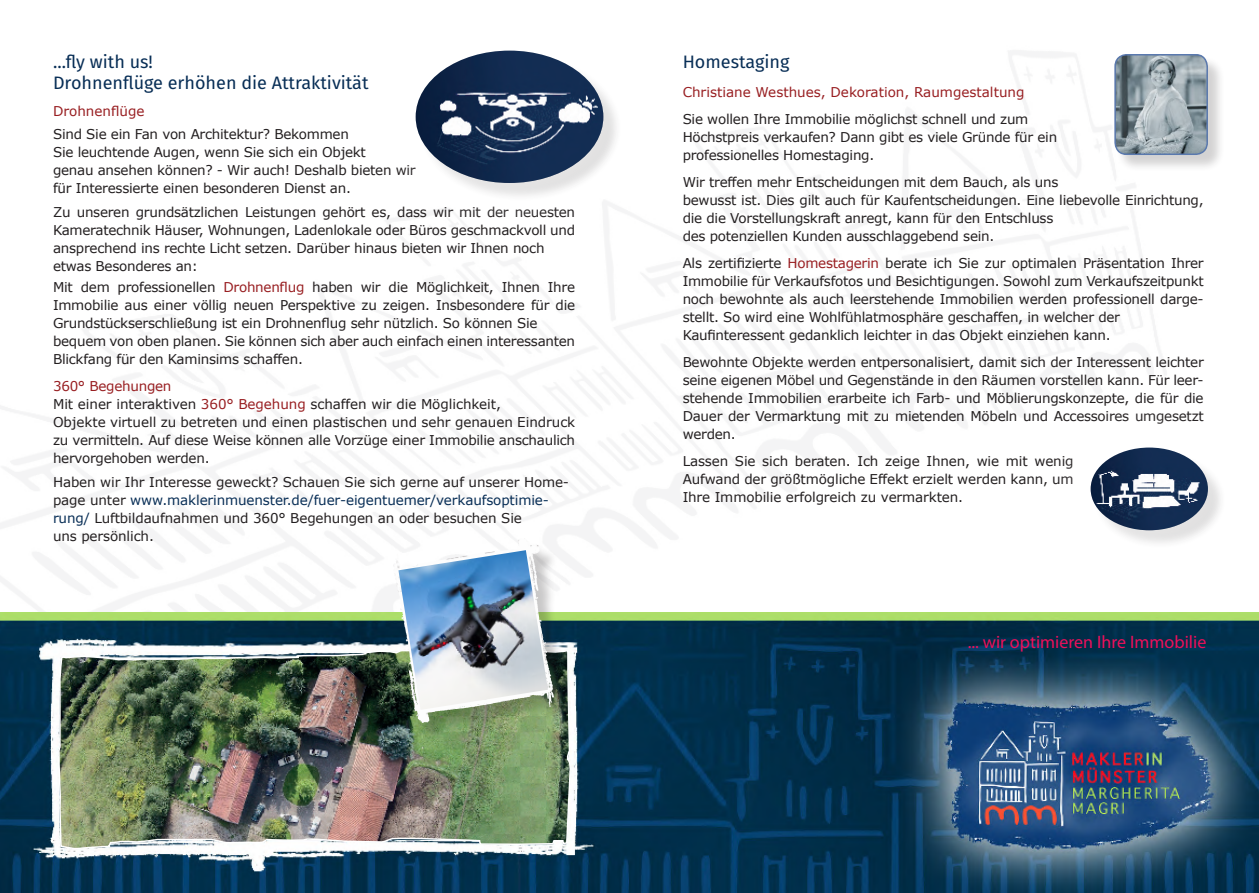
<style>
.page{position:relative;width:1259px;height:893px;background:#fff}
.page>*{position:absolute;margin:0;border:0;box-sizing:border-box;transform-origin:0 0}
.t1{font:18px/21.6px "Fira Sans";color:#082e56}
.t2{font:18px "Myriad Pro";color:#ed105a}
.t3{font:13.5px/18px "Verdana";letter-spacing:-.02em;color:#231f20}
.t4{font:13.5px "Verdana";color:#981e21}
.s1{color:#981e21}
.s2{color:#082e56}
</style>
<div class="page">
<img style="left:416px;top:51px;width:187px;height:132px">
<img style="left:0;top:612px;width:1259px;height:281px">
<img style="left:58px;top:649px;width:514px;height:244px">
<div style="left:395px;top:540px;width:176px;height:200px;background:#231f20;opacity:.25"></div>
<img style="left:471px;top:538px;width:53px;height:12px">
<img style="left:398px;top:550px;width:150px;height:160px">
<div style="left:1115px;top:55px;width:110px;height:117px;background:#231f20;opacity:.2"></div>
<img style="left:1115px;top:55px;width:92px;height:99px">
<div style="left:1114px;top:54px;width:94px;height:101px;border:2px solid #5a79ae;border-radius:12px"></div>
<img style="left:1090px;top:448px;width:118px;height:82px">
<h1 class="t1" style="left:53px;top:50px;width:317px">...fly with us!<br>Drohnenflüge erhöhen die Attraktivität</h1>
<p class="t4" style="left:53px;top:103px;width:93px">Drohnenflüge</p>
<p class="t3" style="left:53px;top:125px;width:364px">Sind Sie ein Fan von Architektur? Bekommen<br>Sie leuchtende Augen, wenn Sie sich ein Objekt<br>genau ansehen können? - Wir auch! Deshalb bieten wir für Interessierte einen besonderen Dienst an.</p>
<p class="t3" style="left:53px;top:203px;width:524px">Zu unseren grundsätzlichen Leistungen gehört es, dass wir mit der neuesten Kameratechnik Häuser, Wohnungen, Ladenlokale oder Büros geschmackvoll und ansprechend ins rechte Licht setzen. Darüber hinaus bieten wir Ihnen noch etwas Besonderes an:</p>
<p class="t3" style="left:53px;top:278px;width:524px">Mit dem professionellen <span class="s1">Drohnenflug</span> haben wir die Möglichkeit, Ihnen Ihre Immobilie aus einer völlig neuen Perspektive zu zeigen. Insbesondere für die Grundstückserschließung ist ein Drohnenflug sehr nützlich. So können Sie bequem von oben planen. Sie können sich aber auch einfach einen interessanten Blickfang für den Kaminsims schaffen.</p>
<p class="t3" style="left:53px;top:377px;width:524px"><span class="s1">360° Begehungen<br></span>Mit einer interaktiven <span class="s1">360° Begehung</span> schaffen wir die Möglichkeit,<br>Objekte virtuell zu betreten und einen plastischen und sehr genauen Eindruck zu vermitteln. Auf diese Weise können alle Vorzüge einer Immobilie anschaulich hervorgehoben werden.</p>
<p class="t3" style="left:53px;top:473px;width:517px">Haben wir Ihr Interesse geweckt? Schauen Sie sich gerne auf unserer Home&shy;page unter <span class="s2">www.maklerinmuenster.de/fuer-eigentuemer/verkaufsoptimie&shy;rung/</span> Luftbildaufnahmen und 360° Begehungen an oder besuchen Sie<br>uns persönlich.</p>
<h1 class="t1" style="left:682px;top:50px;width:108px">Homestaging</h1>
<p class="t4" style="left:682px;top:83px;width:343px">Christiane Westhues, Dekoration, Raumgestaltung</p>
<p class="t3" style="left:682px;top:109px;width:376px">Sie wollen Ihre Immobilie möglichst schnell und zum<br>Höchstpreis verkaufen? Dann gibt es viele Gründe für ein professionelles Homestaging.</p>
<p class="t3" style="left:682px;top:172px;width:522px">Wir treffen mehr Entscheidungen mit dem Bauch, als uns<br>bewusst ist. Dies gilt auch für Kaufentscheidungen. Eine liebevolle Einrichtung, die die Vorstellungskraft anregt, kann für den Entschluss<br>des potenziellen Kunden ausschlaggebend sein.</p>
<p class="t3" style="left:682px;top:253px;width:522px">Als zertifizierte <span class="s1">Homestagerin</span> berate ich Sie zur optimalen Präsentation Ihrer Immobilie für Verkaufsfotos und Besichtigungen. Sowohl zum Verkaufszeitpunkt noch bewohnte als auch leerstehende Immobilien werden professionell darge&shy;stellt. So wird eine Wohlfühlatmosphäre geschaffen, in welcher der Kaufinteressent gedanklich leichter in das Objekt einziehen kann.</p>
<p class="t3" style="left:682px;top:352px;width:522px;text-align:justify">Bewohnte Objekte werden entpersonalisiert, damit sich der Interessent leichter seine eigenen Möbel und Gegenstände in den Räumen vorstellen kann. Für leer&shy;stehende Immobilien erarbeite ich Farb- und Möblierungskonzepte, die für die Dauer der Vermarktung mit zu mietenden Möbeln und Accessoires umgesetzt werden.</p>
<p class="t3" style="left:682px;top:451px;width:392px;text-align:justify">Lassen Sie sich beraten. Ich zeige Ihnen, wie mit wenig Aufwand der größtmögliche Effekt erzielt werden kann, um Ihre Immobilie erfolgreich zu vermarkten.</p>
<h1 class="t2" style="left:967px;top:631px;width:240px">... wir optimieren Ihre Immobilie</h1>
</div>
